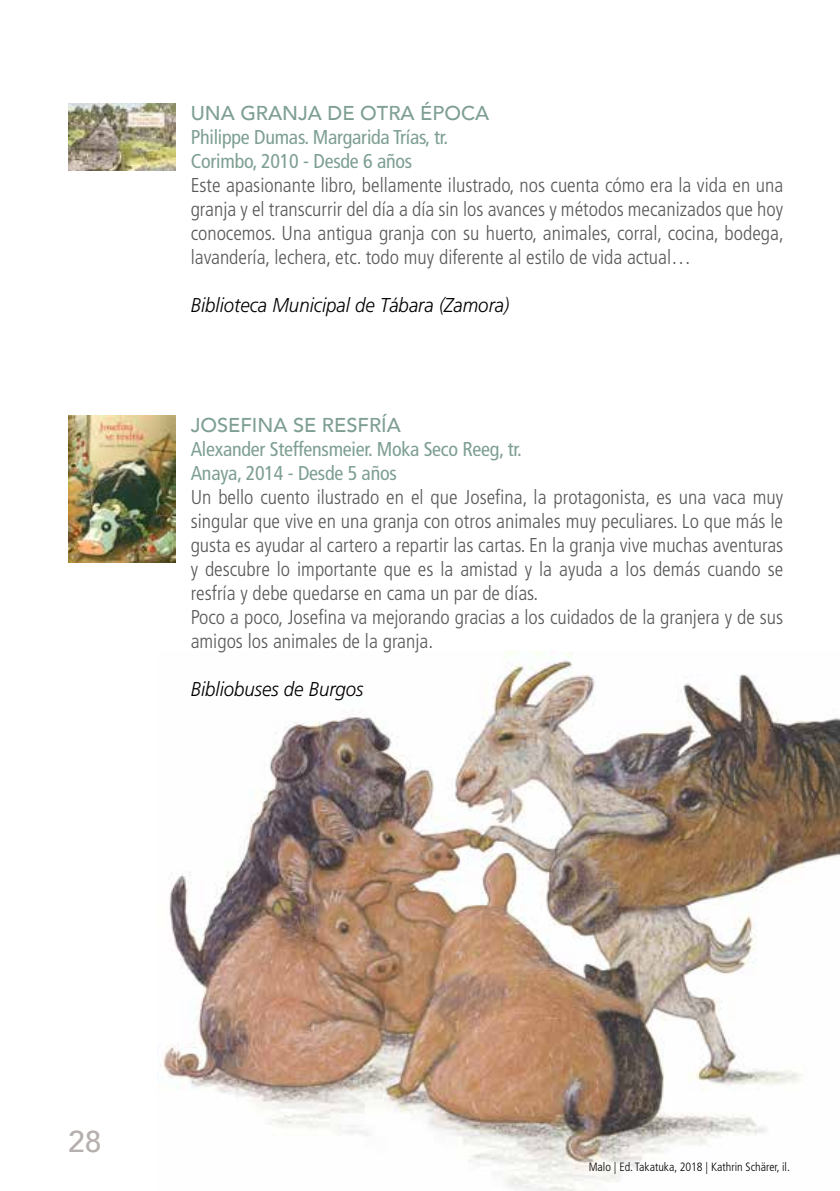
<style>
.page{position:relative;width:840px;height:1191px;background:#fff}
.page>*{position:absolute;margin:0;border:0;box-sizing:border-box;transform-origin:0 0}
.t1{font:500 30px "Avenir";color:#b5afad}
.t2{font:300 condensed 20px/24px "Frutiger";color:#58585a}
.t3{font:condensed 20px/24px "Frutiger";letter-spacing:-.01em;color:#7e9f92}
.t4{font:italic 300 20px "Frutiger";color:#000;scale:.93 1}
.t5{font:500 20px "Avenir";color:#7e9f92}
.t6{font:300 condensed 12px "Frutiger";color:#000}
</style>
<div class="page">
<img style="left:157px;top:651px;width:682px;height:540px">
<img style="left:68px;top:415px;width:107px;height:148px">
<img style="left:68px;top:104px;width:107px;height:67px">
<p class="t5" style="left:190px;top:96px;width:300px">UNA GRANJA DE OTRA ÉPOCA</p>
<p class="t3" style="left:190px;top:125px;width:259px">Philippe Dumas. Margarida Trías, tr.<br>Corimbo, 2010 - Desde 6 años</p>
<p class="t2" style="left:190px;top:173px;width:594px;text-align:justify">Este apasionante libro, bellamente ilustrado, nos cuenta cómo era la vida en una granja y el transcurrir del día a día sin los avances y métodos mecanizados que hoy conocemos. Una antigua granja con su huerto, animales, corral, cocina, bodega, lavandería, lechera, etc. todo muy diferente al estilo de vida actual…</p>
<p class="t4" style="left:190px;top:294px;width:344px">Biblioteca Municipal de Tábara (Zamora)</p>
<p class="t5" style="left:190px;top:408px;width:212px">JOSEFINA SE RESFRÍA</p>
<p class="t3" style="left:190px;top:437px;width:333px">Alexander Steffensmeier. Moka Seco Reeg, tr.<br>Anaya, 2014 - Desde 5 años</p>
<p class="t2" style="left:190px;top:485px;width:593px">Un bello cuento ilustrado en el que Josefina, la protagonista, es una vaca muy singular que vive en una granja con otros animales muy peculiares. Lo que más le gusta es ayudar al cartero a repartir las cartas. En la granja vive muchas aventuras y descubre lo importante que es la amistad y la ayuda a los demás cuando se resfría y debe quedarse en cama un par de días.<br>Poco a poco, Josefina va mejorando gracias a los cuidados de la granjera y de sus amigos los animales de la granja.</p>
<p class="t4" style="left:190px;top:678px;width:187px">Bibliobuses de Burgos</p>
<h1 class="t1" style="left:68px;top:1116px;width:35px">28</h1>
<p class="t6" style="left:588px;top:1159px;width:202px">Malo | Ed. Takatuka, 2018 | Kathrin Schärer, il.</p>
</div>
